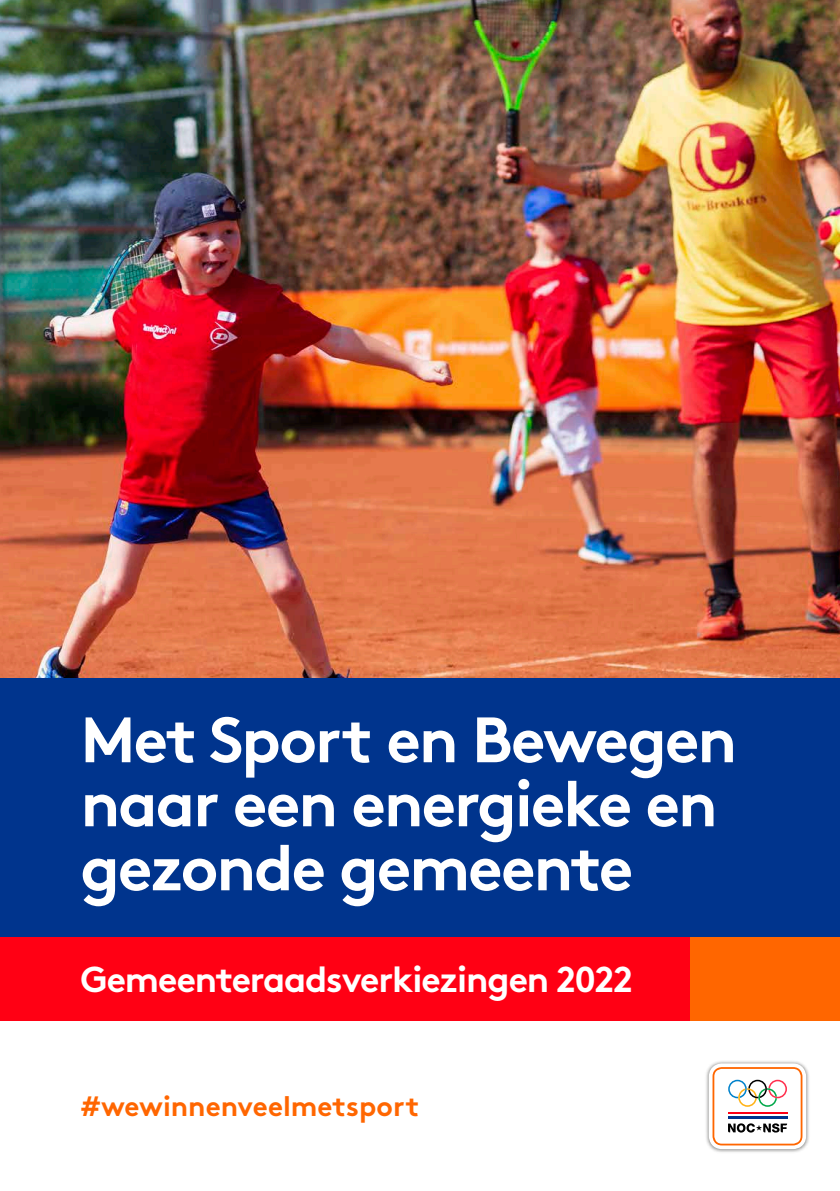
<style>
.page{position:relative;width:840px;height:1191px;background:#fff}
.page>*{position:absolute;margin:0;border:0;box-sizing:border-box;transform-origin:0 0}
.t1{font:700 64px/64px "Brown";letter-spacing:-.03em;color:#fff}
.t2{font:700 36px "Brown";letter-spacing:-.03em;color:#fff}
.t3{font:700 28px "Brown";color:#f60}
</style>
<div class="page">
<img style="left:0;top:0;width:839px;height:678px">
<div style="left:0;top:678px;width:839px;height:262px;background:#00348d"></div>
<div style="left:0;top:937px;width:839px;height:83px;background:#ff0014"></div>
<div style="left:689px;top:937px;width:150px;height:83px;background:#f60"></div>
<img style="left:706px;top:1061px;width:103px;height:91px">
<svg style="left:708px;top:1063px;width:97px;height:86px"></svg>
<p class="t1" style="left:80px;top:701px;width:657px">Met Sport en Bewegen naar een energieke en gezonde gemeente</p>
<p class="t2" style="left:80px;top:950px;width:553px">Gemeenteraadsverkiezingen 2022</p>
<p class="t3" style="left:80px;top:1083px;width:340px">#wewinnenveelmetsport</p>
</div>
